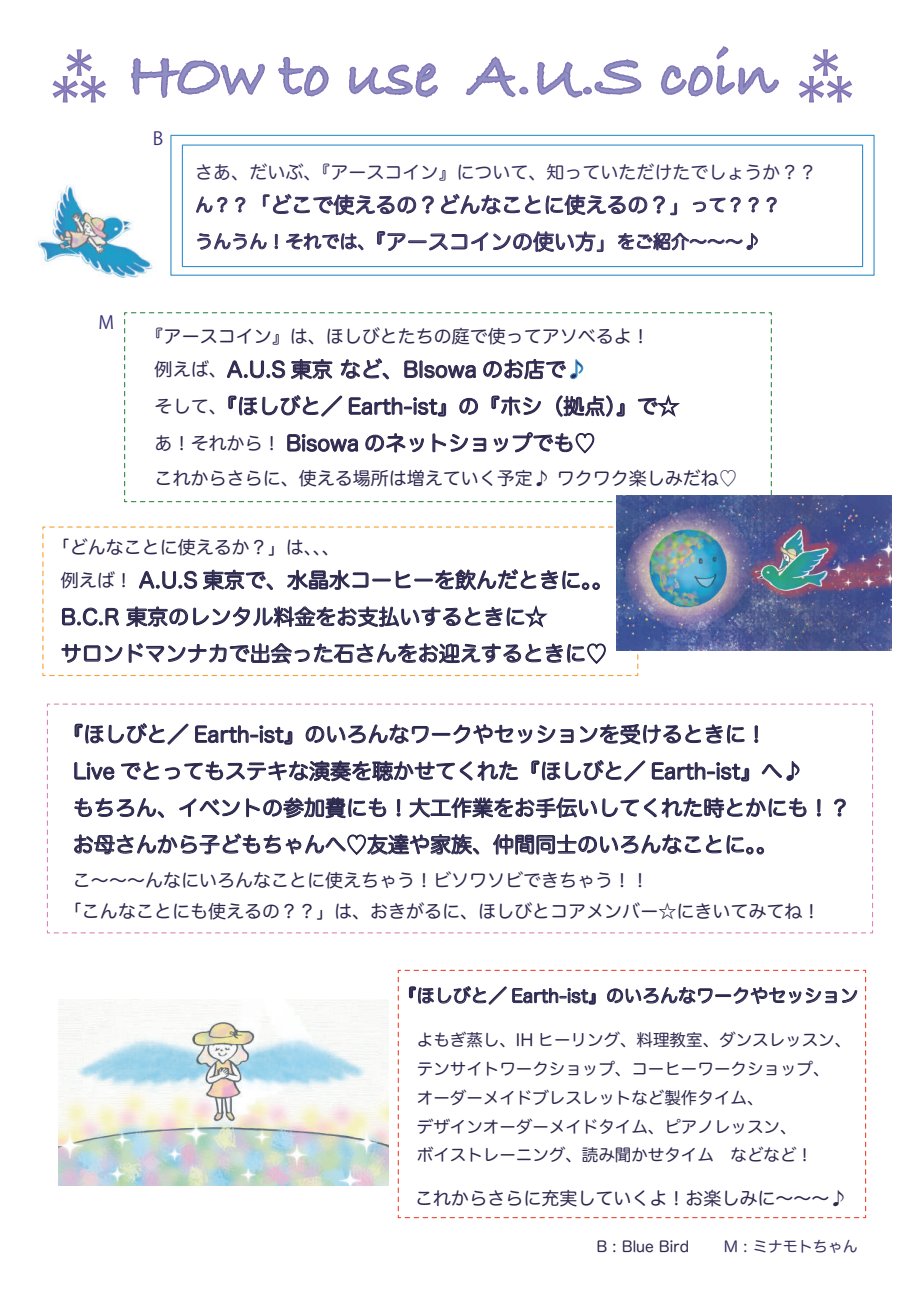
<style>
.page{position:relative;width:919px;height:1289px;background:#fff}
.page>*{position:absolute;margin:0;border:0;box-sizing:border-box;transform-origin:0 0}
.t1{font:700 63.45px "Bradley Hand ITCTT";color:#8c90c2}
.t2{font:21px/36.8px "Hira Maru Pro W4";color:#2d284e}
.t3{font:21px "Hira Maru Pro W4";color:#36315f}
.t4{font:18px/31.5px "Hira Maru Pro W4";color:#2d284e}
.t5{font:18px "Hira Maru Pro W4";color:#36315f}
.t6{font:18px "Koz Go Pr 6 N";color:#393275}
.t7{font:18px "Koz Go Pr 6 N";color:#363274}
.t8{font:16.5px/28.8px "Hira Maru Pro W4";color:#2d284e}
.t9{font:15px "Hira Maru Pro W4";color:#322950}
.t10{font:15px "Hira Maru Pro W4";color:#3a3160}
.s1{font-size:18px}
.s2{font-size:21px}
</style>
<div class="page">
<svg style="left:131px;top:57px;width:134px;height:41px"></svg>
<svg style="left:278px;top:57px;width:51px;height:40px"></svg>
<svg style="left:349px;top:63px;width:89px;height:35px"></svg>
<svg style="left:465px;top:56px;width:177px;height:42px"></svg>
<img style="left:38px;top:185px;width:115px;height:93px">
<svg style="left:196px;top:196px;width:31px;height:17px"></svg>
<svg style="left:235px;top:197px;width:10px;height:15px"></svg>
<svg style="left:262px;top:194px;width:154px;height:21px"></svg>
<svg style="left:422px;top:195px;width:12px;height:19px"></svg>
<svg style="left:441px;top:194px;width:206px;height:21px"></svg>
<svg style="left:653px;top:195px;width:24px;height:20px"></svg>
<svg style="left:693px;top:197px;width:47px;height:15px"></svg>
<svg style="left:748px;top:197px;width:10px;height:15px"></svg>
<svg style="left:766px;top:197px;width:10px;height:15px"></svg>
<svg style="left:197px;top:233px;width:69px;height:17px"></svg>
<svg style="left:275px;top:234px;width:3px;height:15px"></svg>
<svg style="left:286px;top:233px;width:77px;height:17px"></svg>
<svg style="left:377px;top:231px;width:29px;height:20px"></svg>
<div style="left:408px;top:240px;width:18px;height:3px;border:1px solid #38315f"></div>
<svg style="left:429px;top:231px;width:174px;height:21px"></svg>
<svg style="left:618px;top:232px;width:139px;height:19px"></svg>
<div style="left:182px;top:144px;width:681px;height:123px;border:1px solid #348fcd"></div>
<div style="left:170px;top:135px;width:704px;height:141px;border:1px solid #348fcd"></div>
<svg style="left:42px;top:526px;width:597px;height:150px"></svg>
<svg style="left:124px;top:312px;width:648px;height:191px"></svg>
<svg style="left:46px;top:703px;width:827px;height:231px"></svg>
<img style="left:616px;top:495px;width:275px;height:155px">
<img style="left:58px;top:999px;width:331px;height:186px">
<svg style="left:397px;top:969px;width:469px;height:249px"></svg>
<svg style="left:52px;top:49px;width:54px;height:54px"></svg>
<svg style="left:660px;top:46px;width:193px;height:57px"></svg>
<h1 class="t1" style="left:127px;top:27px;width:651px">HOw to use A.U.S coin</h1>
<p class="t7" style="left:98px;top:312px;width:17px">M</p>
<p class="t6" style="left:153px;top:128px;width:12px">B</p>
<p class="t5" style="left:195px;top:156px;width:623px">さあ、だいぶ、『アースコイン』について、知っていただけたでしょうか？？</p>
<p class="t3" style="left:195px;top:187px;width:586px"><span class="s1">ん？？</span>「どこで使えるの？どんなことに使えるの？」<span class="s1">って？？？</span></p>
<p class="t5" style="left:195px;top:226px;width:567px">うんうん！それでは、<span class="s2">『アースコインの使い方」</span>をご紹介～～～♪</p>
<p class="t4" style="left:146px;top:319px;width:505px">『アースコイン』は、ほしびとたちの庭で使ってアソベるよ！</p>
<p class="t2" style="left:155px;top:350px;width:525px"><span class="s1">例えば、</span>A.U.S 東京 など、BIsowa のお店で♪<br><span class="s1">そして、</span>『ほしびと／ Earth-ist』の『ホシ（拠点）』で☆<span class="s1">あ！それから！</span> Bisowa のネットショップでも♡</p>
<p class="t4" style="left:155px;top:461px;width:583px">これからさらに、使える場所は増えていく予定♪ ワクワク楽しみだね♡</p>
<p class="t4" style="left:52px;top:530px;width:289px">「どんなことに使えるか？」は、、、</p>
<p class="t2" style="left:61px;top:560px;width:553px"><span class="s1">例えば！</span> A.U.S 東京で、水晶水コーヒーを飲んだときに。。<br>B.C.R 東京のレンタル料金をお支払いするときに☆<br>サロンドマンナカで出会った石さんをお迎えするときに♡</p>
<p class="t2" style="left:73px;top:714px;width:778px;text-indent:-10px">『ほしびと／ Earth-ist』のいろんなワークやセッションを受けるときに！<br>Live でとってもステキな演奏を聴かせてくれた『ほしびと／ Earth-ist』へ♪<br>もちろん、イベントの参加費にも！大工作業をお手伝いしてくれた時とかにも！？お母さんから子どもちゃんへ♡友達や家族、仲間同士のいろんなことに。。</p>
<p class="t4" style="left:64px;top:863px;width:757px;text-indent:9px">こ～～～んなにいろんなことに使えちゃう！ビソワソビできちゃう！！<br>「こんなことにも使えるの？？」は、おきがるに、ほしびとコアメンバー☆にきいてみてね！</p>
<p class="t4" style="left:398px;top:978px;width:461px">『ほしびと／ Earth-ist』のいろんなワークやセッション</p>
<p class="t8" style="left:417px;top:1024px;width:436px">よもぎ蒸し、IH ヒーリング、料理教室、ダンスレッスン、テンサイトワークショップ、コーヒーワークショップ、<br>オーダーメイドブレスレットなど製作タイム、<br>デザインオーダーメイドタイム、ピアノレッスン、<br>ボイストレーニング、読み聞かせタイム　などなど！</p>
<p class="t4" style="left:415px;top:1181px;width:433px">これからさらに充実していくよ！お楽しみに～～～♪</p>
<p class="t9" style="left:596px;top:1233px;width:94px">B : Blue Bird</p>
<p class="t10" style="left:723px;top:1233px;width:135px">M : ミナモトちゃん</p>
</div>
